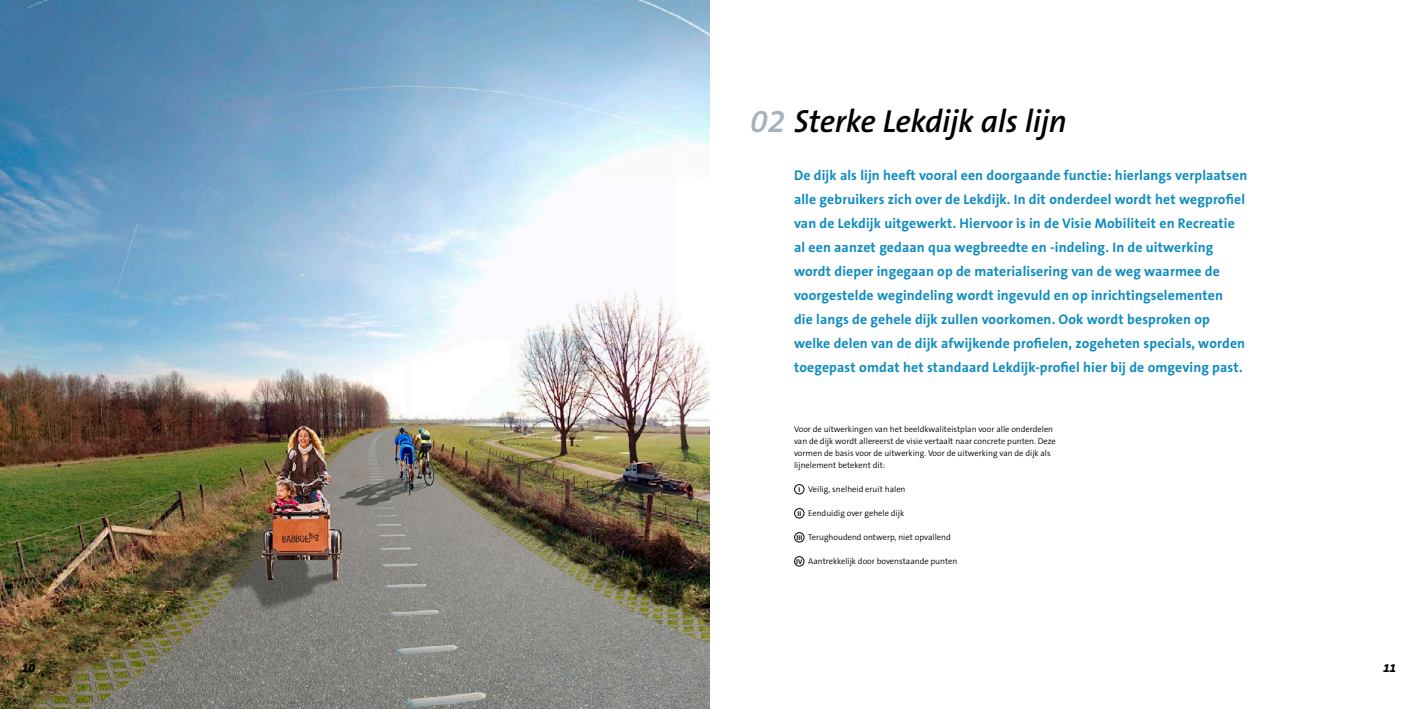
<style>
.page{position:relative;width:1418px;height:709px;background:#fff}
.page>*{position:absolute;margin:0;border:0;box-sizing:border-box;transform-origin:0 0}
._2__Hoofdstukkop_-_c{font:italic 600 32px "The Sans B6";letter-spacing:-.01em;color:#000}
._3__Paragraafkop{font:700 14px/24px "The Sans B7";letter-spacing:.01em;color:#0e8cc1}
.t1{font:italic 800 12px "The Sans B8";color:#000}
._1__Bodytekst{font:300 8.5px/12px "The Sans B4";color:#000}
._3__Paragraafkop-2{font:700 7px "The Sans B7";letter-spacing:.02em;color:#000}
.s1{color:#a7b1b7}
</style>
<div class="page">
<img style="left:0;top:0;width:709px;height:709px">
<div style="left:794px;top:484px;width:10px;height:10px;border:1px solid #000;border-radius:50%"></div>
<div style="left:794px;top:508px;width:10px;height:10px;border:1px solid #000;border-radius:50%"></div>
<div style="left:794px;top:532px;width:10px;height:10px;border:1px solid #000;border-radius:50%"></div>
<div style="left:794px;top:556px;width:10px;height:10px;border:1px solid #000;border-radius:50%"></div>
<p class="_2__Hoofdstukkop_-_c" style="left:750px;top:104px;width:318px"><span class="s1">02</span> Sterke Lekdijk als lijn</p>
<p class="_3__Paragraafkop" style="left:794px;top:164px;width:455px">De dijk als lijn heeft vooral een doorgaande functie: hierlangs verplaatsen alle gebruikers zich over de Lekdijk. In dit onderdeel wordt het wegprofiel van de Lekdijk uitgewerkt. Hiervoor is in de Visie Mobiliteit en Recreatie al een aanzet gedaan qua wegbreedte en -indeling. In de uitwerking wordt dieper ingegaan op de materialisering van de weg waarmee de voorgestelde wegindeling wordt ingevuld en op inrichtingselementen<br>die langs de gehele dijk zullen voorkomen. Ook wordt besproken op welke delen van de dijk afwijkende profielen, zogeheten specials, worden toegepast omdat het standaard Lekdijk-profiel hier bij de omgeving past.</p>
<p class="_1__Bodytekst" style="left:794px;top:423px;width:263px">Voor de uitwerkingen van het beeldkwaliteistplan voor alle onderdelen van de dijk wordt allereerst de visie vertaalt naar concrete punten. Deze vormen de basis voor de uitwerking. Voor de uitwerking van de dijk als lijnelement betekent dit:</p>
<p class="_1__Bodytekst" style="left:808px;top:483px;width:99px">Veilig, snelheid eruit halen</p>
<p class="_1__Bodytekst" style="left:808px;top:507px;width:97px">Eenduidig over gehele dijk</p>
<p class="_1__Bodytekst" style="left:808px;top:531px;width:144px">Terughoudend ontwerp, niet opvallend</p>
<p class="_1__Bodytekst" style="left:808px;top:555px;width:151px">Aantrekkelijk door bovenstaande punten</p>
<p class="_3__Paragraafkop-2" style="left:798px;top:485px;width:3px">I</p>
<p class="_3__Paragraafkop-2" style="left:797px;top:509px;width:5px">II</p>
<p class="_3__Paragraafkop-2" style="left:796px;top:533px;width:7px">III</p>
<p class="_3__Paragraafkop-2" style="left:796px;top:557px;width:8px">IV</p>
<p class="t1" style="left:22px;top:661px;width:15px">10</p>
<p class="t1" style="left:1382px;top:661px;width:15px">11</p>
</div>
